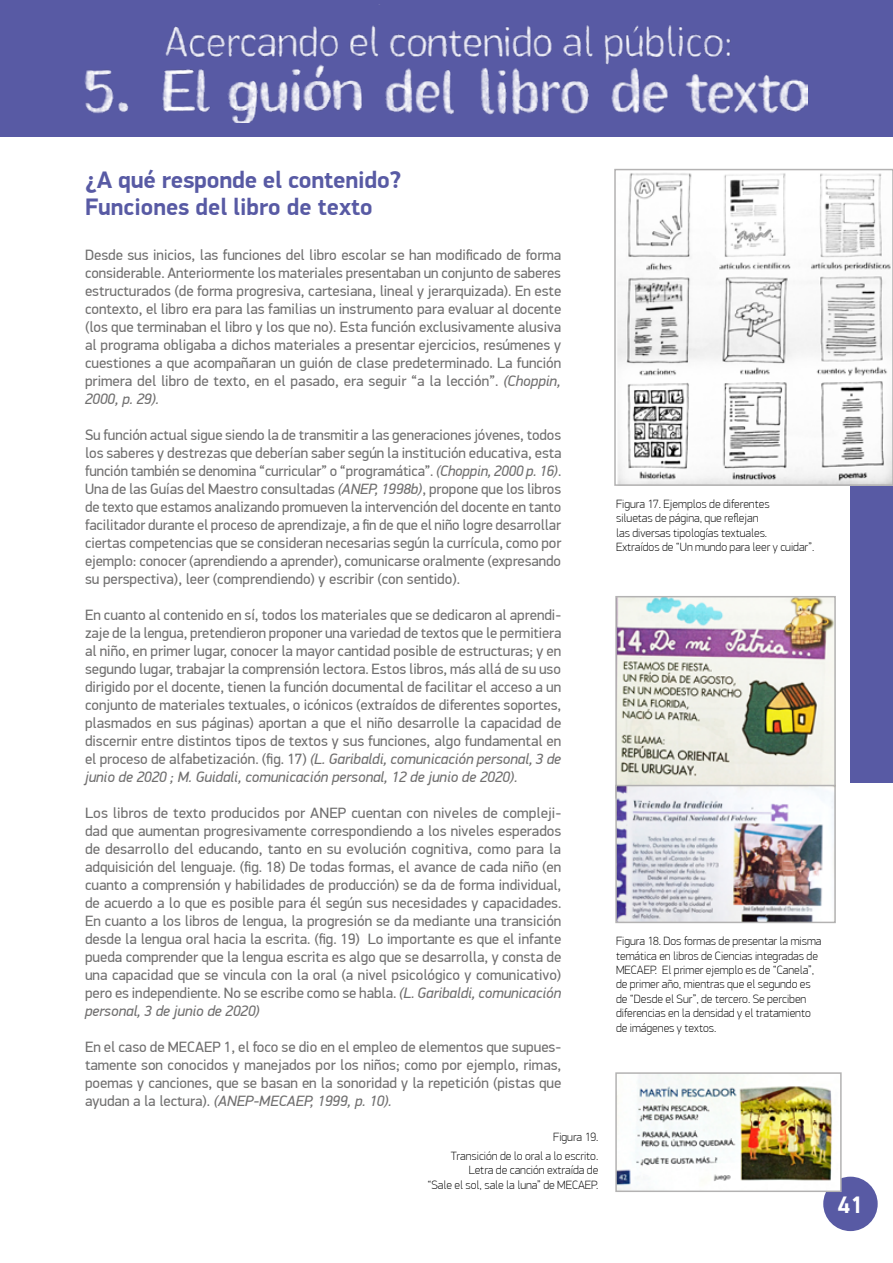
<style>
.page{position:relative;width:893px;height:1263px;background:#fff}
.page>*{position:absolute;margin:0;border:0;box-sizing:border-box;transform-origin:0 0}
.t1{font:700 24px/27px "PF Din Display Pro";color:#585aa4}
.t2{font:700 24px "PF Din Display Pro";color:#fff}
.t3{font:15px/18px "PF Din Display Pro";color:#706f6f;text-align:justify}
.t4{font:100 12px/14.4px "PF Din Display Pro";color:#000}
.s1{font-style:italic}
</style>
<div class="page">
<div style="left:823px;top:1177px;width:55px;height:54px;background:#585aa4;border-radius:50%"></div>
<div style="left:850px;top:408px;width:43px;height:375px;background:#585aa4"></div>
<div style="left:0;top:0;width:893px;height:137px;background:#585aa4"></div>
<img style="left:85px;top:4px;width:723px;height:119px">
<img style="left:618px;top:1075px;width:221px;height:114px">
<div style="left:615px;top:1072px;width:227px;height:120px;border:2px solid #b3b2b2"></div>
<img style="left:618px;top:599px;width:215px;height:186px">
<div style="left:615px;top:596px;width:221px;height:202px;border:2px solid #b3b2b2"></div>
<img style="left:618px;top:788px;width:215px;height:132px">
<div style="left:615px;top:785px;width:221px;height:138px;border:2px solid #b3b2b2"></div>
<img style="left:617px;top:173px;width:273px;height:310px">
<div style="left:614px;top:169px;width:279px;height:317px;border:2px solid #b3b2b2"></div>
<h1 class="t1" style="left:85px;top:167px;width:318px">¿A qué responde el contenido?<br>Funciones del libro de texto</h1>
<p class="t3" style="left:85px;top:246px;width:478px">Desde sus inicios, las funciones del libro escolar se han modificado de forma considerable. Anteriormente los materiales presentaban un conjunto de saberes estructurados (de forma progresiva, cartesiana, lineal y jerarquizada). En este contexto, el libro era para las familias un instrumento para evaluar al docente (los que terminaban el libro y los que no). Esta función exclusivamente alusiva al programa obligaba a dichos materiales a presentar ejercicios, resúmenes y cuestiones a que acompañaran un guión de clase predeterminado. La función primera del libro de texto, en el pasado, era seguir “a la lección”. <span class="s1">(Choppin, 2000, p. 29).</span></p>
<p class="t3" style="left:85px;top:426px;width:478px">Su función actual sigue siendo la de transmitir a las generaciones jóvenes, todos los saberes y destrezas que deberían saber según la institución educativa, esta función también se denomina “curricular” o “programática”. <span class="s1">(Choppin, 2000 p. 16)</span>.<br>Una de las Guías del Maestro consultadas <span class="s1">(ANEP, 1998b)</span>, propone que los libros de texto que estamos analizando promueven la intervención del docente en tanto facilitador durante el proceso de aprendizaje, a fin de que el niño logre desarrollar ciertas competencias que se consideran necesarias según la currícula, como por ejemplo: conocer (aprendiendo a aprender), comunicarse oralmente (expresando su perspectiva), leer (comprendiendo) y escribir (con sentido).</p>
<p class="t3" style="left:85px;top:606px;width:478px">En cuanto al contenido en sí, todos los materiales que se dedicaron al aprendi&shy;zaje de la lengua, pretendieron proponer una variedad de textos que le permitiera al niño, en primer lugar, conocer la mayor cantidad posible de estructuras; y en segundo lugar, trabajar la comprensión lectora. Estos libros, más allá de su uso dirigido por el docente, tienen la función documental de facilitar el acceso a un conjunto de materiales textuales, o icónicos (extraídos de diferentes soportes, plasmados en sus páginas) aportan a que el niño desarrolle la capacidad de discernir entre distintos tipos de textos y sus funciones, algo fundamental en el proceso de alfabetización. (fig. 17) <span class="s1">(L. Garibaldi, comunicación personal, 3 de junio de 2020 ; M. Guidali, comunicación personal, 12 de junio de 2020).</span></p>
<p class="t3" style="left:85px;top:804px;width:478px">Los libros de texto producidos por ANEP cuentan con niveles de compleji&shy;dad que aumentan progresivamente correspondiendo a los niveles esperados de desarrollo del educando, tanto en su evolución cognitiva, como para la adquisición del lenguaje. (fig. 18) De todas formas, el avance de cada niño (en cuanto a comprensión y habilidades de producción) se da de forma individual, de acuerdo a lo que es posible para él según sus necesidades y capacidades.<br>En cuanto a los libros de lengua, la progresión se da mediante una transición desde la lengua oral hacia la escrita. (fig. 19) Lo importante es que el infante pueda comprender que la lengua escrita es algo que se desarrolla, y consta de una capacidad que se vincula con la oral (a nivel psicológico y comunicativo) pero es independiente. No se escribe como se habla. <span class="s1">(L. Garibaldi, comunicación personal, 3 de junio de 2020)</span></p>
<p class="t3" style="left:85px;top:1038px;width:478px">En el caso de MECAEP 1, el foco se dio en el empleo de elementos que supues&shy;tamente son conocidos y manejados por los niños; como por ejemplo, rimas, poemas y canciones, que se basan en la sonoridad y la repetición (pistas que ayudan a la lectura). <span class="s1">(ANEP-MECAEP, 1999, p. 10).</span></p>
<p class="t4" style="left:451px;top:1128px;width:149px;line-height:18.6px;text-align:right">Figura 19.<br>Transición de lo oral a lo escrito.</p>
<p class="t4" style="left:427px;top:1163px;width:172px;text-align:right">Letra de canción extraída de<br>“Sale el sol, sale la luna” de MECAEP.</p>
<p class="t4" style="left:616px;top:497px;width:200px">Figura 17. Ejemplos de diferentes<br>siluetas de página, que reflejan<br>las diversas tipologías textuales.<br>Extraídos de “Un mundo para leer y cuidar”.</p>
<p class="t4" style="left:616px;top:934px;width:207px">Figura 18. Dos formas de presentar la misma temática en libros de Ciencias integradas de MECAEP. El primer ejemplo es de “Canela”, de primer año, mientras que el segundo es de “Desde el Sur”, de tercero. Se perciben diferencias en la densidad y el tratamiento de imágenes y textos.</p>
<h1 class="t2" style="left:838px;top:1190px;width:27px">41</h1>
</div>
